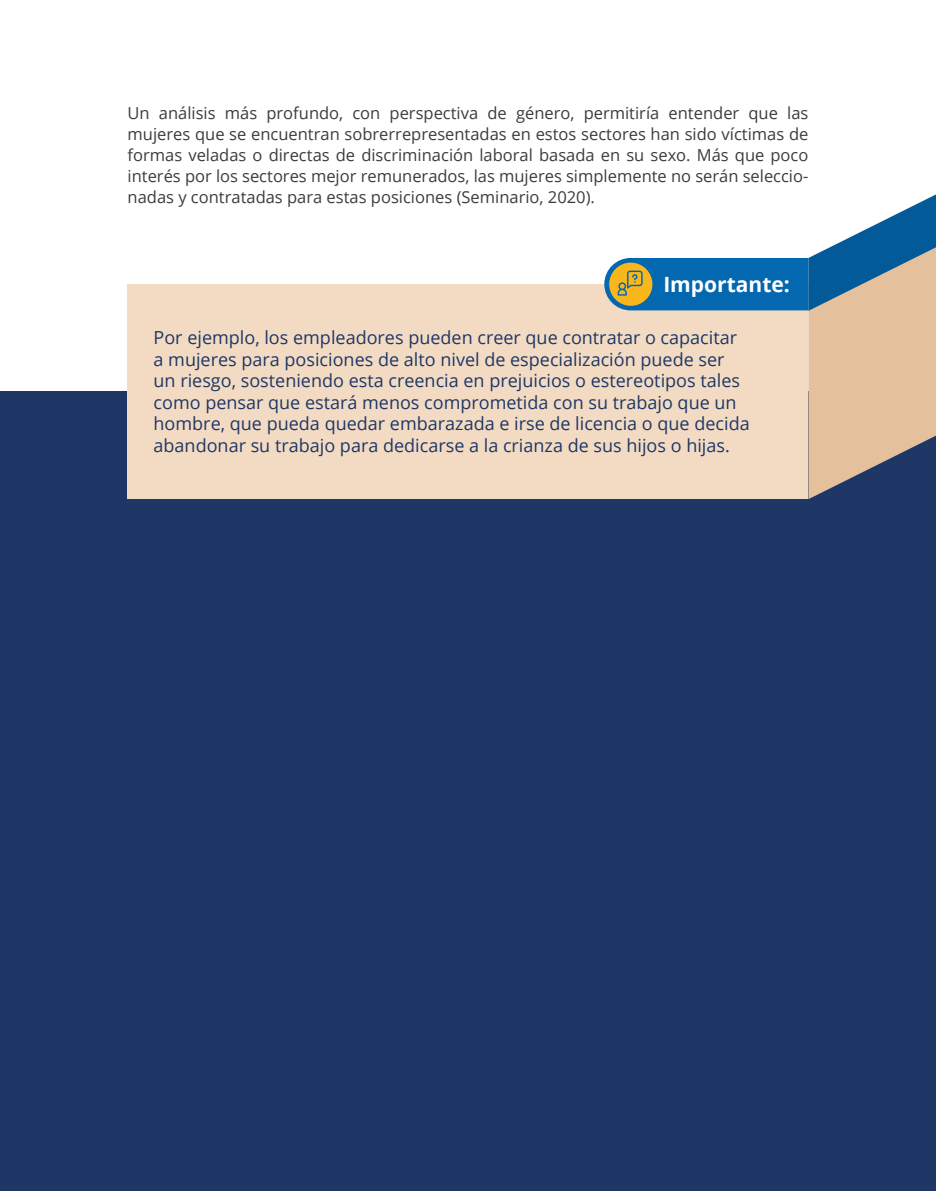
<style>
.page{position:relative;width:936px;height:1191px;background:#fff}
.page>*{position:absolute;margin:0;border:0;box-sizing:border-box;transform-origin:0 0}
.t1{font:700 21px "Open Sans";color:#fff}
.t2{font:18px/21.6px "Open Sans";color:#1e3766}
.t3{font:16.5px/21px "Open Sans";color:#3c3c3b;text-align:justify}
.t4{font:700 13.5px "Open Sans";color:#fff}
</style>
<div class="page">
<div style="left:0;top:392px;width:935px;height:799px;background:#1e3766"></div>
<div style="left:127px;top:284px;width:681px;height:215px;background:#f3dbc3"></div>
<svg style="left:604px;top:195px;width:331px;height:304px"></svg>
<p class="t3" style="left:127px;top:102px;width:682px">Un análisis más profundo, con perspectiva de género, permitiría entender que las mujeres que se encuentran sobrerrepresentadas en estos sectores han sido víctimas de formas veladas o directas de discriminación laboral basada en su sexo. Más que poco interés por los sectores mejor remunerados, las mujeres simplemente no serán seleccio&shy;nadas y contratadas para estas posiciones (Seminario, 2020).</p>
<p class="t4" style="left:760px;top:270px;width:39px">Video</p>
<p class="t1" style="left:663px;top:270px;width:128px">Importante:</p>
<p class="t2" style="left:153px;top:326px;width:597px">Por ejemplo, los empleadores pueden creer que contratar o capacitar a mujeres para posiciones de alto nivel de especialización puede ser un riesgo, sosteniendo esta creencia en prejuicios o estereotipos tales como pensar que estará menos comprometida con su trabajo que un hombre, que pueda quedar embarazada e irse de licencia o que decida abandonar su trabajo para dedicarse a la crianza de sus hijos o hijas.</p>
</div>
